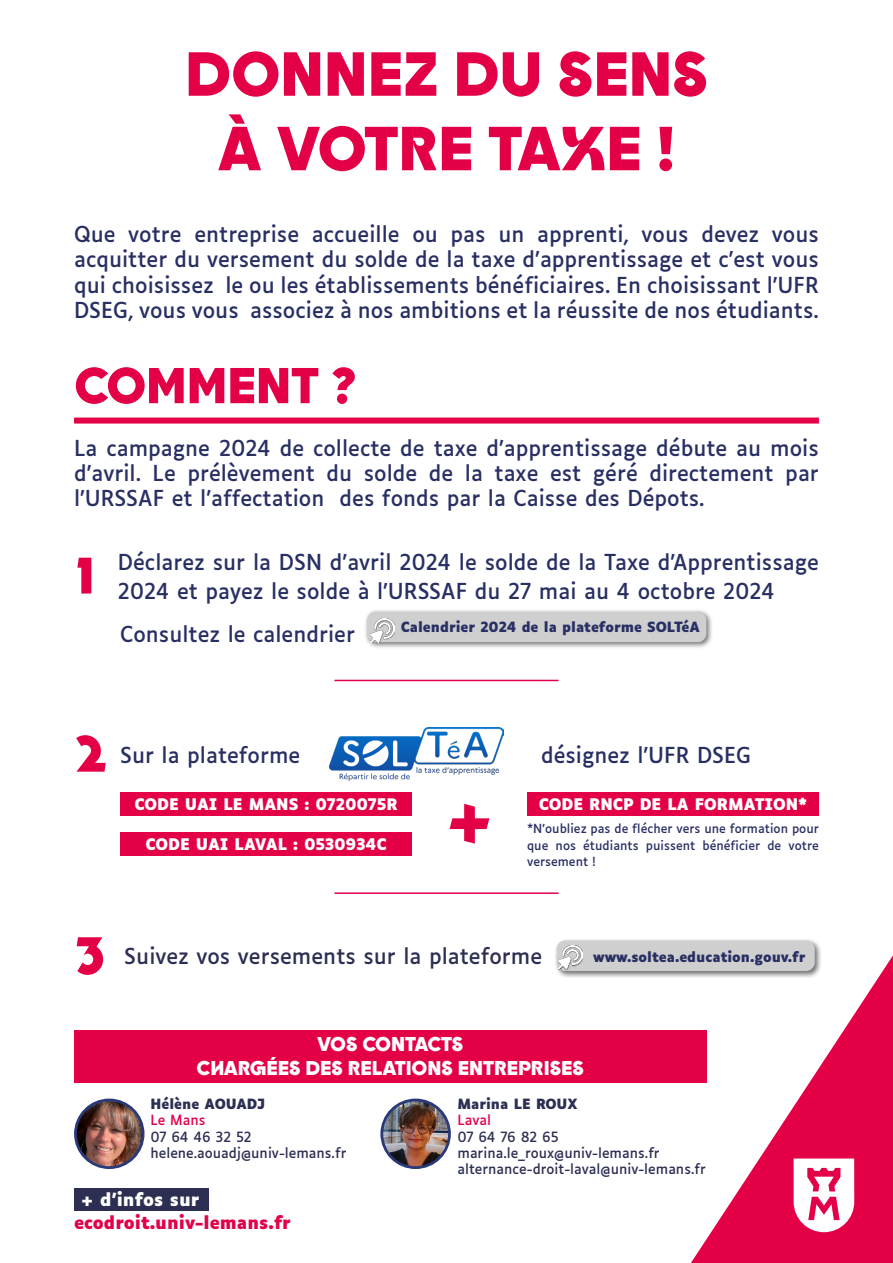
<style>
.page{position:relative;width:893px;height:1263px;background:#fff}
.page>*{position:absolute;margin:0;border:0;box-sizing:border-box;transform-origin:0 0}
.t1{font:900 62.1px/74.6px "Goia Display";letter-spacing:-.005em;color:#e30047;text-align:center}
.t2{font:900 50.25px "Goia Display";color:#e30047}
.t3{font:800 50.25px "Goya";color:#e30047}
.t4{font:21px/25.2px "Luciole";color:#282f63;text-align:justify}
.t5{font:21px "Luciole";color:#2b2f52}
.t6{font:900 19.95px/24px "Goia Display";letter-spacing:-.01em;color:#fff;text-align:center}
.t7{font:700 17.25px "Luciole";color:#e30048}
.t8{font:700 17.25px "Luciole";color:#fff}
.t9{font:700 15.3px "Luciole";color:#fff}
.t10{font:13.5px/16.2px "Luciole";color:#2b2f52}
.t11{font:700 13.5px "Luciole";color:#282f63}
.t12{font:700 13.5px "Luciole";color:#2b2f52}
.t13{font:13.5px "Luciole";color:#e30047}
.t14{font:12px/16.5px "Luciole";color:#282f63;text-align:justify}
</style>
<div class="page">
<svg style="left:691px;top:955px;width:202px;height:308px"></svg>
<svg style="left:794px;top:1158px;width:60px;height:74px"></svg>
<div style="left:74px;top:418px;width:745px;height:6px;background:#e30047"></div>
<div style="left:74px;top:1188px;width:135px;height:22px;background:#2c2f52"></div>
<div style="left:74px;top:1030px;width:632px;height:53px;background:#e30047"></div>
<img style="left:75px;top:1100px;width:68px;height:67px;border-radius:34px">
<div style="left:74px;top:1098px;width:70px;height:71px;border:3px solid #293979;border-radius:50%"></div>
<img style="left:384px;top:1102px;width:64px;height:65px">
<div style="left:380px;top:1098px;width:71px;height:71px;border:3px solid #293979;border-radius:50%"></div>
<div style="left:363px;top:608px;width:350px;height:41px;background:#000;opacity:.55"></div>
<div style="left:367px;top:612px;width:339px;height:30px;background:#cfcfcf;border-radius:8px"></div>
<div style="left:370px;top:618px;width:25px;height:25px;background:#000;opacity:.55"></div>
<img style="left:370px;top:618px;width:24px;height:24px">
<img style="left:330px;top:727px;width:174px;height:54px">
<div style="left:120px;top:792px;width:292px;height:24px;background:#e30047"></div>
<div style="left:120px;top:832px;width:292px;height:23px;background:#e30047"></div>
<svg style="left:450px;top:804px;width:39px;height:39px"></svg>
<div style="left:527px;top:792px;width:292px;height:23px;background:#e30047"></div>
<hr style="left:334px;top:680px;width:224px;height:1px;background:#e30047">
<hr style="left:334px;top:892px;width:224px;height:2px;background:#e30047">
<div style="left:553px;top:937px;width:268px;height:41px;background:#000;opacity:.55"></div>
<div style="left:557px;top:940px;width:258px;height:31px;background:#cfcfcf;border-radius:8px"></div>
<div style="left:558px;top:945px;width:25px;height:24px;background:#000;opacity:.55"></div>
<img style="left:559px;top:945px;width:24px;height:24px">
<h1 class="t1" style="left:185px;top:35px;width:524px">DONNEZ DU SENS<br>À VOTRE TAXE !</h1>
<p class="t4" style="left:74px;top:220px;width:746px">Que votre entreprise accueille ou pas un apprenti, vous devez vous acquitter du versement du solde de la taxe d’apprentissage et c’est vous qui choisissez le ou les établissements bénéficiaires. En choisissant l’UFR DSEG, vous vous associez à nos ambitions et la réussite de nos étudiants.</p>
<h2 class="t2" style="left:74px;top:352px;width:285px">COMMENT ?</h2>
<p class="t4" style="left:74px;top:434px;width:746px">La campagne 2024 de collecte de taxe d’apprentissage débute au mois d’avril. Le prélèvement du solde de la taxe est géré directement par l’URSSAF et l’affectation des fonds par la Caisse des Dépots.</p>
<h2 class="t3" style="left:74px;top:541px;width:22px">1</h2>
<p class="t4" style="left:118px;top:546px;width:702px;line-height:28.5px">Déclarez sur la DSN d’avril 2024 le solde de la Taxe d’Apprentissage<br>2024 et payez le solde à l’URSSAF du 27 mai au 4 octobre 2024</p>
<p class="t4" style="left:120px;top:620px;width:236px">Consultez le calendrier</p>
<p class="t11" style="left:401px;top:619px;width:300px">Calendrier 2024 de la plateforme SOLTéA</p>
<h2 class="t3" style="left:74px;top:719px;width:34px">2</h2>
<p class="t4" style="left:120px;top:740px;width:182px">Sur la plateforme</p>
<p class="t4" style="left:541px;top:740px;width:212px">désignez l’UFR DSEG</p>
<p class="t9" style="left:134px;top:796px;width:265px">CODE UAI LE MANS : 0720075R</p>
<p class="t9" style="left:145px;top:835px;width:243px">CODE UAI LAVAL : 0530934C</p>
<p class="t9" style="left:539px;top:795px;width:270px">CODE RNCP DE LA FORMATION*</p>
<p class="t14" style="left:527px;top:819px;width:293px">*N'oubliez pas de flécher vers une formation pour que nos étudiants puissent bénéficier de votre versement !</p>
<h2 class="t3" style="left:74px;top:920px;width:33px">3</h2>
<p class="t5" style="left:124px;top:937px;width:419px">Suivez vos versements sur la plateforme</p>
<p class="t11" style="left:593px;top:950px;width:214px">www.soltea.education.gouv.fr</p>
<p class="t6" style="left:196px;top:1031px;width:389px">VOS CONTACTS<br>CHARGÉES DES RELATIONS ENTREPRISES</p>
<p class="t12" style="left:151px;top:1097px;width:116px">Hélène AOUADJ</p>
<p class="t13" style="left:151px;top:1108px;width:56px">Le Mans</p>
<p class="t10" style="left:151px;top:1127px;width:197px">07 64 46 32 52 helene.aouadj@univ-lemans.fr</p>
<p class="t12" style="left:457px;top:1097px;width:122px">Marina LE ROUX</p>
<p class="t13" style="left:457px;top:1108px;width:35px">Laval</p>
<p class="t10" style="left:457px;top:1127px;width:250px">07 64 76 82 65 marina.le_roux@univ-lemans.fr alternance-droit-laval@univ-lemans.fr</p>
<p class="t8" style="left:81px;top:1190px;width:120px">+ d’infos sur</p>
<p class="t7" style="left:74px;top:1213px;width:218px">ecodroit.univ-lemans.fr</p>
</div>
